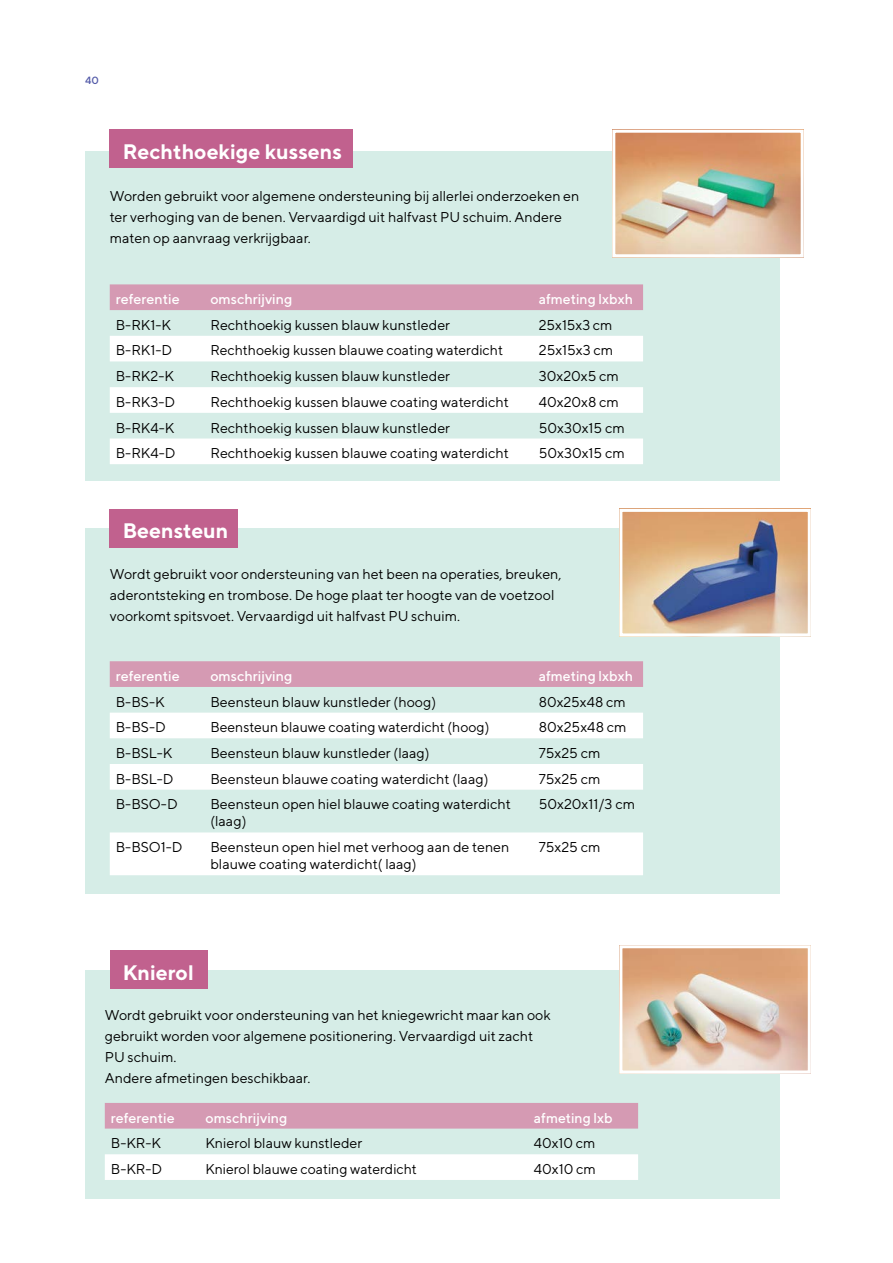
<style>
.page{position:relative;width:893px;height:1263px;background:#fff}
.page>*{position:absolute;margin:0;border:0;box-sizing:border-box;transform-origin:0 0}
.t1{font:700 21px "TT Norms";color:#fff}
.t2{font:14.25px/21px "TT Norms";color:#000}
.t3{font:500 14.25px "TT Norms";color:#fff}
.t4{font:500 10.5px "TT Norms";color:#5158a7}
</style>
<div class="page">
<div style="left:85px;top:151px;width:695px;height:329px;background:#d6ede7"></div>
<div style="left:85px;top:528px;width:695px;height:366px;background:#d6ede7"></div>
<div style="left:85px;top:970px;width:695px;height:228px;background:#d6ede7"></div>
<div style="left:110px;top:284px;width:533px;height:26px;background:#d59ab3"></div>
<svg style="left:110px;top:336px;width:533px;height:128px;fill:#fff"></svg>
<div style="left:110px;top:661px;width:533px;height:26px;background:#d59ab3"></div>
<svg style="left:110px;top:713px;width:533px;height:162px;fill:#fff"></svg>
<div style="left:105px;top:1103px;width:533px;height:25px;background:#d59ab3"></div>
<div style="left:105px;top:1154px;width:533px;height:26px;background:#fff"></div>
<img style="left:616px;top:134px;width:184px;height:119px">
<div style="left:612px;top:130px;width:192px;height:127px;border:3px solid #fff"></div>
<img style="left:623px;top:513px;width:184px;height:119px">
<div style="left:619px;top:509px;width:192px;height:127px;border:3px solid #fff"></div>
<img style="left:623px;top:949px;width:184px;height:120px">
<div style="left:619px;top:945px;width:192px;height:128px;border:3px solid #fff"></div>
<div style="left:110px;top:130px;width:243px;height:38px;background:#c1618e"></div>
<div style="left:110px;top:509px;width:128px;height:38px;background:#c1618e"></div>
<div style="left:110px;top:951px;width:98px;height:38px;background:#c1618e"></div>
<p class="t4" style="left:85px;top:73px;width:15px">40</p>
<h1 class="t1" style="left:123px;top:138px;width:221px">Rechthoekige kussens</h1>
<p class="t2" style="left:110px;top:185px;width:471px">Worden gebruikt voor algemene ondersteuning bij allerlei onderzoeken en ter verhoging van de benen. Vervaardigd uit halfvast PU schuim. Andere maten op aanvraag verkrijgbaar.</p>
<p class="t3" style="left:116px;top:290px;width:65px">referentie</p>
<p class="t3" style="left:210px;top:290px;width:84px">omschrijving</p>
<p class="t3" style="left:539px;top:290px;width:96px">afmeting lxbxh</p>
<p class="t2" style="left:116px;top:314px;width:57px">B-RK1-K</p>
<p class="t2" style="left:210px;top:314px;width:241px">Rechthoekig kussen blauw kunstleder</p>
<p class="t2" style="left:539px;top:314px;width:75px">25x15x3 cm</p>
<p class="t2" style="left:116px;top:340px;width:58px">B-RK1-D</p>
<p class="t2" style="left:210px;top:340px;width:294px">Rechthoekig kussen blauwe coating waterdicht</p>
<p class="t2" style="left:539px;top:340px;width:76px">25x15x3 cm</p>
<p class="t2" style="left:116px;top:365px;width:60px">B-RK2-K</p>
<p class="t2" style="left:210px;top:365px;width:241px">Rechthoekig kussen blauw kunstleder</p>
<p class="t2" style="left:539px;top:365px;width:82px">30x20x5 cm</p>
<p class="t2" style="left:116px;top:391px;width:61px">B-RK3-D</p>
<p class="t2" style="left:210px;top:391px;width:300px">Rechthoekig kussen blauwe coating waterdicht</p>
<p class="t2" style="left:539px;top:391px;width:82px">40x20x8 cm</p>
<p class="t2" style="left:116px;top:417px;width:60px">B-RK4-K</p>
<p class="t2" style="left:210px;top:417px;width:241px">Rechthoekig kussen blauw kunstleder</p>
<p class="t2" style="left:539px;top:417px;width:87px">50x30x15 cm</p>
<p class="t2" style="left:116px;top:442px;width:61px">B-RK4-D</p>
<p class="t2" style="left:210px;top:442px;width:300px">Rechthoekig kussen blauwe coating waterdicht</p>
<p class="t2" style="left:539px;top:442px;width:87px">50x30x15 cm</p>
<h1 class="t1" style="left:123px;top:517px;width:107px">Beensteun</h1>
<p class="t2" style="left:110px;top:563px;width:453px">Wordt gebruikt voor ondersteuning van het been na operaties, breuken, aderontsteking en trombose. De hoge plaat ter hoogte van de voetzool voorkomt spitsvoet. Vervaardigd uit halfvast PU schuim.</p>
<p class="t3" style="left:116px;top:667px;width:65px">referentie</p>
<p class="t3" style="left:210px;top:667px;width:84px">omschrijving</p>
<p class="t3" style="left:539px;top:667px;width:96px">afmeting lxbxh</p>
<p class="t2" style="left:116px;top:691px;width:51px">B-BS-K</p>
<p class="t2" style="left:210px;top:691px;width:227px">Beensteun blauw kunstleder (hoog)</p>
<p class="t2" style="left:539px;top:691px;width:88px">80x25x48 cm</p>
<p class="t2" style="left:116px;top:716px;width:52px">B-BS-D</p>
<p class="t2" style="left:210px;top:716px;width:281px">Beensteun blauwe coating waterdicht (hoog)</p>
<p class="t2" style="left:539px;top:716px;width:89px">80x25x48 cm</p>
<p class="t2" style="left:116px;top:742px;width:58px">B-BSL-K</p>
<p class="t2" style="left:210px;top:742px;width:221px">Beensteun blauw kunstleder (laag)</p>
<p class="t2" style="left:539px;top:742px;width:63px">75x25 cm</p>
<p class="t2" style="left:116px;top:768px;width:59px">B-BSL-D</p>
<p class="t2" style="left:210px;top:768px;width:280px">Beensteun blauwe coating waterdicht (laag)</p>
<p class="t2" style="left:539px;top:768px;width:63px">75x25 cm</p>
<p class="t2" style="left:116px;top:793px;width:63px">B-BSO-D</p>
<p class="t2" style="left:210px;top:795px;width:302px;line-height:17.1px">Beensteun open hiel blauwe coating waterdicht (laag)</p>
<p class="t2" style="left:539px;top:793px;width:98px">50x20x11/3 cm</p>
<p class="t2" style="left:116px;top:836px;width:68px">B-BSO1-D</p>
<p class="t2" style="left:210px;top:838px;width:301px;line-height:17.1px">Beensteun open hiel met verhoog aan de tenen blauwe coating waterdicht( laag)</p>
<p class="t2" style="left:539px;top:836px;width:63px">75x25 cm</p>
<h1 class="t1" style="left:123px;top:959px;width:73px">Knierol</h1>
<p class="t2" style="left:105px;top:1004px;width:447px">Wordt gebruikt voor ondersteuning van het kniegewricht maar kan ook gebruikt worden voor algemene positionering. Vervaardigd uit zacht PU schuim.<br>Andere afmetingen beschikbaar.</p>
<p class="t3" style="left:111px;top:1109px;width:65px">referentie</p>
<p class="t3" style="left:205px;top:1109px;width:84px">omschrijving</p>
<p class="t3" style="left:534px;top:1109px;width:80px">afmeting lxb</p>
<p class="t2" style="left:111px;top:1132px;width:52px">B-KR-K</p>
<p class="t2" style="left:205px;top:1132px;width:158px">Knierol blauw kunstleder</p>
<p class="t2" style="left:534px;top:1132px;width:63px">40x10 cm</p>
<p class="t2" style="left:111px;top:1158px;width:53px">B-KR-D</p>
<p class="t2" style="left:205px;top:1158px;width:213px">Knierol blauwe coating waterdicht</p>
<p class="t2" style="left:534px;top:1158px;width:63px">40x10 cm</p>
</div>
